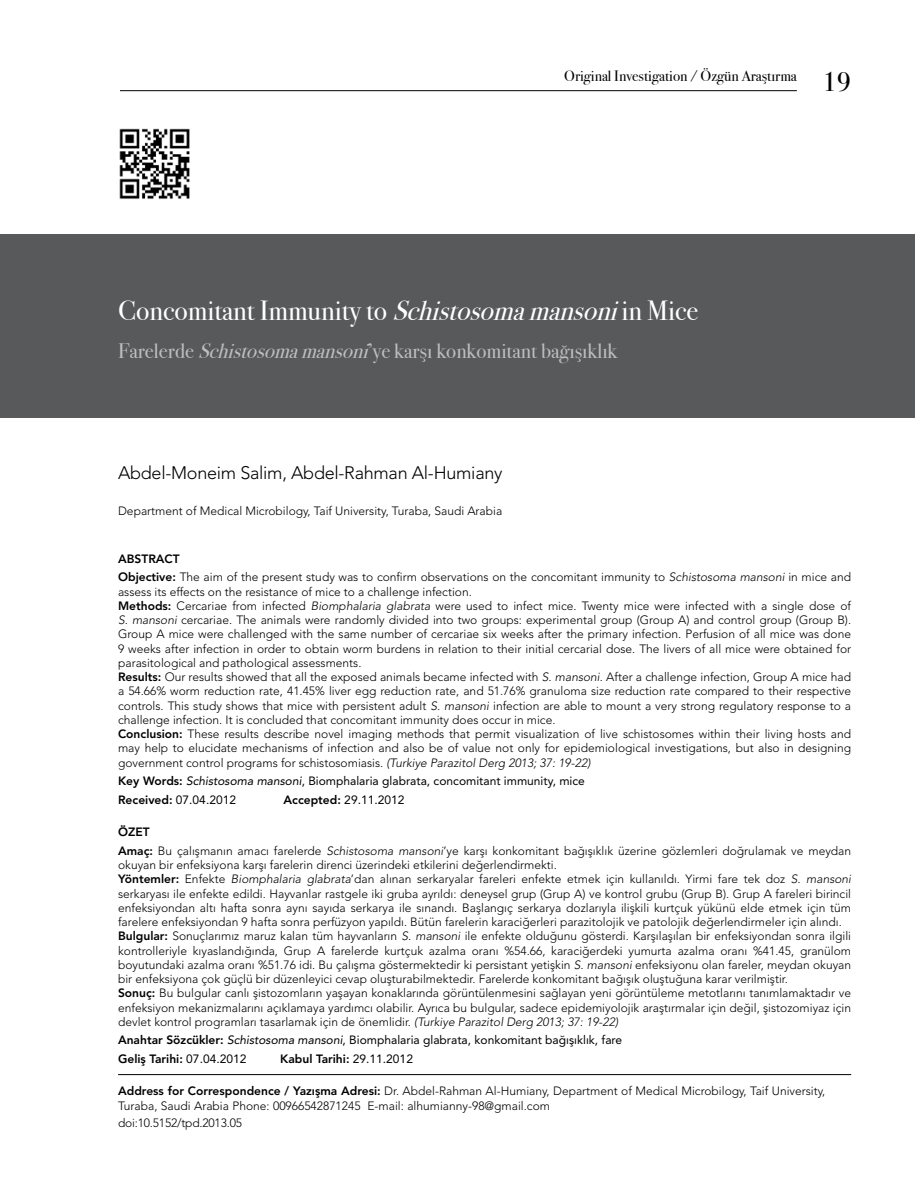
<style>
.page{position:relative;width:915px;height:1191px;background:#fff}
.page>*{position:absolute;margin:0;border:0;box-sizing:border-box;transform-origin:0 0}
.t1{font:27.75px "Bodoni Svty Two ITCTT Book";color:#fff}
.t2{font:27px "Bodoni Svty Two ITCTT Book";color:#000}
.t3{font:21px "Bodoni Svty Two ITCTT Book";color:#bcbec0}
.t4{font:300 18px "Avenir LT Std";letter-spacing:-.015em;color:#000}
.t5{font:15px "Bodoni Svty Two ITCTT Book";color:#000}
.t6{font:300 12px/14.2px "Avenir LT Std";color:#000}
.t7{font:12px/18.5px "Avenir LT Std";color:#000}
.t8{font:800 12px "Avenir LT Std";color:#000}
.s1{font-style:italic}
.s2{font-weight:800}
.s3{font-weight:400}
</style>
<div class="page">
<img style="left:119px;top:128px;width:71px;height:71px">
<hr style="left:120px;top:90px;width:676px;height:1px;background:#000">
<div style="left:0;top:234px;width:914px;height:184px;background:#58595b"></div>
<hr style="left:118px;top:1074px;width:732px;height:1px;background:#000">
<p class="t5" style="left:564px;top:64px;width:234px">Original Investigation / Özgün Araştırma</p>
<h2 class="t2" style="left:822px;top:59px;width:30px">19</h2>
<h1 class="t1" style="left:118px;top:287px;width:581px">Concomitant Immunity to <span class="s1">Schistosomamansoni</span>in Mice</h1>
<h3 class="t3" style="left:118px;top:334px;width:500px">Farelerde <span class="s1">Schistosomamansoni</span>’ye karşı konkomitant bağışıklık</h3>
<h3 class="t4" style="left:118px;top:461px;width:386px">Abdel-Moneim Salim, Abdel-Rahman Al-Humiany</h3>
<p class="t6" style="left:118px;top:504px;width:385px">Department of Medical Microbilogy, Taif University, Turaba, Saudi Arabia</p>
<p class="t6" style="left:118px;top:549px;width:734px;line-height:18.5px"><span class="s2">ABSTRACT<br>Objective:</span> The aim of the present study was to confirm observations on the concomitant immunity to <span class="s1">Schistosoma mansoni</span> in mice and</p>
<p class="t6" style="left:118px;top:584px;width:734px">assess its effects on the resistance of mice to a challenge infection.<br><span class="s2">Methods:</span> Cercariae from infected <span class="s1">Biomphalaria glabrata</span> were used to infect mice. Twenty mice were infected with a single dose of <span class="s1">S. mansoni</span> cercariae. The animals were randomly divided into two groups: experimental group (Group A) and control group (Group B).<br>Group A mice were challenged with the same number of cercariae six weeks after the primary infection. Perfusion of all mice was done 9 weeks after infection in order to obtain worm burdens in relation to their initial cercarial dose. The livers of all mice were obtained for parasitological and pathological assessments.<br><span class="s2">Results:</span> Our results showed that all the exposed animals became infected with <span class="s1">S. mansoni</span>. After a challenge infection, Group A mice had a 54.66% worm reduction rate, 41.45% liver egg reduction rate, and 51.76% granuloma size reduction rate compared to their respective controls. This study shows that mice with persistent adult <span class="s1">S. mansoni</span> infection are able to mount a very strong regulatory response to a challenge infection. It is concluded that concomitant immunity does occur in mice.<br><span class="s2">Conclusion:</span> These results describe novel imaging methods that permit visualization of live schistosomes within their living hosts and may help to elucidate mechanisms of infection and also be of value not only for epidemiological investigations, but also in designing government control programs for schistosomiasis. <span class="s1">(Turkiye Parazitol Derg 2013; 37: 19-22)</span></p>
<p class="t7" style="left:118px;top:771px;width:468px"><span class="s2">Key Words:</span> <span class="s1">Schistosoma mansoni</span>, Biomphalaria glabrata, concomitant immunity, mice<br><span class="s2">Received:</span> 07.04.2012</p>
<p class="t7" style="left:283px;top:790px;width:122px"><span class="s2">Accepted:</span> 29.11.2012</p>
<p class="t6" style="left:118px;top:823px;width:734px;line-height:18.5px"><span class="s2">ÖZET<br>Amaç:</span> Bu çalışmanın amacı farelerde <span class="s1">Schistosoma mansoni</span>’ye karşı konkomitant bağışıklık üzerine gözlemleri doğrulamak ve meydan</p>
<p class="t6" style="left:118px;top:857px;width:734px">okuyan bir enfeksiyona karşı farelerin direnci üzerindeki etkilerini değerlendirmekti.<br><span class="s2">Yöntemler:</span> Enfekte <span class="s1">Biomphalaria glabrata</span>’dan alınan serkaryalar fareleri enfekte etmek için kullanıldı. Yirmi fare tek doz <span class="s1">S. mansoni </span>serkaryası ile enfekte edildi. Hayvanlar rastgele iki gruba ayrıldı: deneysel grup (Grup A) ve kontrol grubu (Grup B). Grup A fareleri birincil enfeksiyondan altı hafta sonra aynı sayıda serkarya ile sınandı. Başlangıç serkarya dozlarıyla ilişkili kurtçuk yükünü elde etmek için tüm farelere enfeksiyondan 9 hafta sonra perfüzyon yapıldı. Bütün farelerin karaciğerleri parazitolojik ve patolojik değerlendirmeler için alındı.<br><span class="s2">Bulgular:</span> Sonuçlarımız maruz kalan tüm hayvanların <span class="s1">S. mansoni</span> ile enfekte olduğunu gösterdi. Karşılaşılan bir enfeksiyondan sonra ilgili kontrolleriyle kıyaslandığında, Grup A farelerde kurtçuk azalma oranı %54.66, karaciğerdeki yumurta azalma oranı %41.45, granülom boyutundaki azalma oranı %51.76 idi. Bu çalışma göstermektedir ki persistant yetişkin <span class="s1">S. mansoni</span> enfeksiyonu olan fareler, meydan okuyan bir enfeksiyona çok güçlü bir düzenleyici cevap oluşturabilmektedir. Farelerde konkomitant bağışık oluştuğuna karar verilmiştir.<br><span class="s2">Sonuç:</span> Bu bulgular canlı şistozomların yaşayan konaklarında görüntülenmesini sağlayan yeni görüntüleme metotlarını tanımlamaktadır ve enfeksiyon mekanizmalarını açıklamaya yardımcı olabilir. Ayrıca bu bulgular, sadece epidemiyolojik araştırmalar için değil, şistozomiyaz için devlet kontrol programları tasarlamak için de önemlidir. <span class="s1">(Turkiye Parazitol Derg 2013; 37: 19-22)</span></p>
<p class="t7" style="left:118px;top:1031px;width:505px"><span class="s2">Anahtar Sözcükler:</span> <span class="s1">Schistosoma mansoni</span>, Biomphalaria glabrata, konkomitant bağışıklık, fare<br><span class="s2">Geliş Tarihi:</span> 07.04.2012</p>
<p class="t8" style="left:280px;top:1051px;width:134px">Kabul Tarihi: <span class="s3">29.11.2012</span></p>
<p class="t6" style="left:118px;top:1083px;width:708px;line-height:15px"><span class="s2">Address for Correspondence / Yazışma Adresi:</span> Dr. Abdel-Rahman Al-Humiany, Department of Medical Microbilogy, Taif University,<br>Turaba, Saudi Arabia Phone: 00966542871245 E-mail: alhumianny-98@gmail.com</p>
<p class="t6" style="left:118px;top:1115px;width:125px">doi:10.5152/tpd.2013.05</p>
</div>
